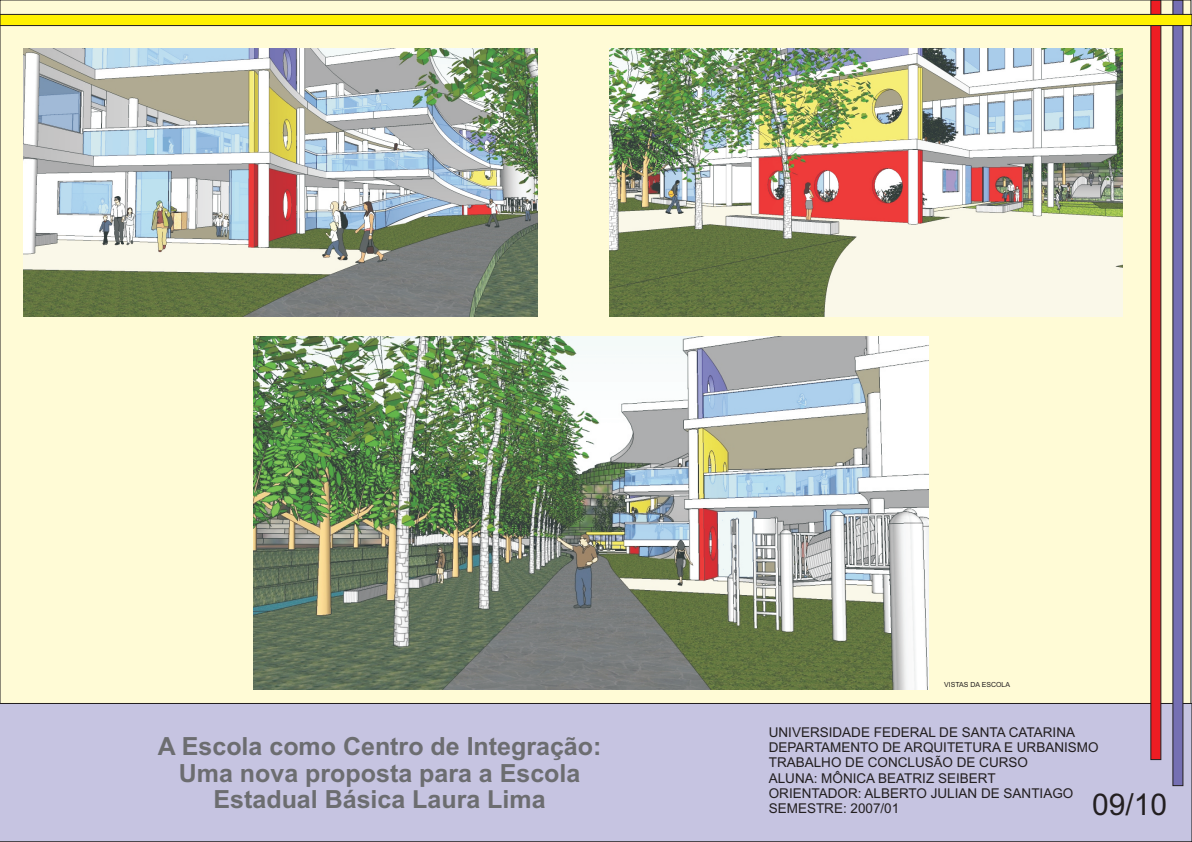
<style>
.page{position:relative;width:1192px;height:842px;background:#fff}
.page>*{position:absolute;margin:0;border:0;box-sizing:border-box;transform-origin:0 0}
.t1{font:30px "Arial";color:#231f20}
.t2{font:700 25px/26.8px "Arial";color:#6c6d70;text-align:center}
.t3{font:13.5px/15.1px "Arial";color:#231f20}
.t4{font:13px "Arial";color:#231f20}
.t5{font:7px "Arial";color:#231f20}
</style>
<div class="page">
<div style="left:0;top:786px;width:1192px;height:56px;background:#c6c4e1"></div>
<img style="left:0;top:0;width:1192px;height:786px">
<h2 class="t2" style="left:158px;top:735px;width:445px">A Escola como Centro de Integração:<br>Uma nova proposta para a Escola<br>Estadual Básica Laura Lima</h2>
<p class="t5" style="left:944px;top:681px;width:68px">VISTAS DA ESCOLA</p>
<p class="t3" style="left:769px;top:726px;width:331px">UNIVERSIDADE FEDERAL DE SANTA CATARINA DEPARTAMENTO DE ARQUITETURA E URBANISMO TRABALHO DE CONCLUS O DE CURSO<br>ALUNA: MÔNICA BEATRIZ SEIBERT<br>ORIENTADOR: ALBERTO JULIAN DE SANTIAGO SEMESTRE: 2007/01</p>
<p class="t4" style="left:934px;top:758px;width:10px">Ã</p>
<h1 class="t1" style="left:1092px;top:793px;width:77px">09/10</h1>
</div>
